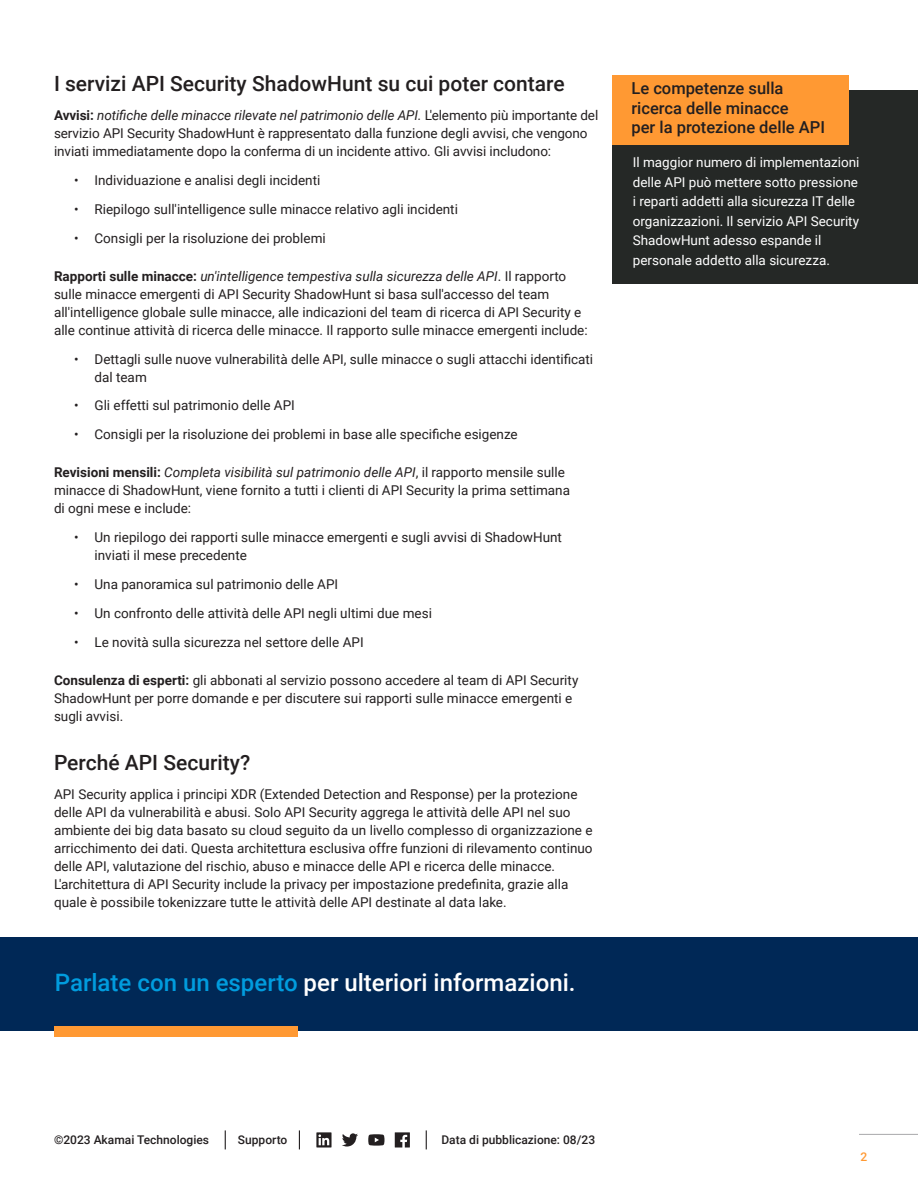
<style>
.page{position:relative;width:918px;height:1188px;background:#fff}
.page>*{position:absolute;margin:0;border:0;box-sizing:border-box;transform-origin:0 0}
.CTA_H1{font:500 24px "Roboto";color:#fff}
.t1{font:500 21px "Roboto";color:#231f20}
.Sidebar_-_Orange_box{font:500 16.5px/19.5px "Roboto";color:#231f20}
.t2{font:13.5px/18px "Roboto";color:#231f20}
.Sidebar_-_body{font:13.5px/19.5px "Roboto";color:#fff}
.t3{font:500 12px "Roboto";color:#231f20}
.t4{font:500 12px "Roboto";color:#f93}
.s1{font-weight:700}
.s2{font-style:italic}
.s3{color:#009cde}
</style>
<div class="page">
<svg style="left:299px;top:1130px;width:1px;height:19px"></svg>
<svg style="left:225px;top:1130px;width:1px;height:19px"></svg>
<svg style="left:426px;top:1130px;width:1px;height:19px"></svg>
<svg style="left:368px;top:1134px;width:16px;height:12px"></svg>
<svg style="left:316px;top:1132px;width:16px;height:16px"></svg>
<svg style="left:395px;top:1132px;width:15px;height:16px"></svg>
<svg style="left:342px;top:1133px;width:16px;height:14px"></svg>
<hr style="left:859px;top:1134px;width:59px;height:1px;background:#a8a8aa">
<div style="left:0;top:937px;width:918px;height:94px;background:#002856"></div>
<div style="left:54px;top:1027px;width:243px;height:10px;background:#f93"></div>
<div style="left:612px;top:91px;width:306px;height:193px;background:#252826"></div>
<div style="left:612px;top:76px;width:236px;height:69px;background:#f93"></div>
<h1 class="t1" style="left:54px;top:69px;width:512px">I servizi API Security ShadowHunt su cui poter contare</h1>
<p class="t2" style="left:54px;top:106px;width:546px"><span class="s1">Avvisi:</span> <span class="s2">notifiche delle minacce rilevate nel patrimonio delle API.</span> L'elemento più importante del servizio API Security ShadowHunt è rappresentato dalla funzione degli avvisi, che vengono inviati immediatamente dopo la conferma di un incidente attivo. Gli avvisi includono:</p>
<p class="t2" style="left:74px;top:171px;width:248px">• Individuazione e analisi degli incidenti</p>
<p class="t2" style="left:74px;top:199px;width:385px">• Riepilogo sull'intelligence sulle minacce relativo agli incidenti</p>
<p class="t2" style="left:74px;top:228px;width:253px">• Consigli per la risoluzione dei problemi</p>
<p class="t2" style="left:54px;top:267px;width:535px"><span class="s1">Rapporti sulle minacce:</span> <span class="s2">un'intelligence tempestiva sulla sicurezza delle API</span>. Il rapporto sulle minacce emergenti di API Security ShadowHunt si basa sull'accesso del team all'intelligence globale sulle minacce, alle indicazioni del team di ricerca di API Security e alle continue attività di ricerca delle minacce. Il rapporto sulle minacce emergenti include:</p>
<p class="t2" style="left:94px;top:349px;width:500px;text-indent:-20px">• Dettagli sulle nuove vulnerabilità delle API, sulle minacce o sugli attacchi identificati dal team</p>
<p class="t2" style="left:74px;top:396px;width:222px">• Gli effetti sul patrimonio delle API</p>
<p class="t2" style="left:74px;top:425px;width:445px">• Consigli per la risoluzione dei problemi in base alle specifiche esigenze</p>
<p class="t2" style="left:54px;top:463px;width:518px"><span class="s1">Revisioni mensili:</span> <span class="s2">Completa visibilità sul patrimonio delle API</span>, il rapporto mensile sulle minacce di ShadowHunt, viene fornito a tutti i clienti di API Security la prima settimana di ogni mese e include:</p>
<p class="t2" style="left:94px;top:528px;width:469px;text-indent:-20px">• Un riepilogo dei rapporti sulle minacce emergenti e sugli avvisi di ShadowHunt inviati il mese precedente</p>
<p class="t2" style="left:74px;top:575px;width:266px">• Una panoramica sul patrimonio delle API</p>
<p class="t2" style="left:74px;top:604px;width:359px">• Un confronto delle attività delle API negli ultimi due mesi</p>
<p class="t2" style="left:74px;top:632px;width:291px">• Le novità sulla sicurezza nel settore delle API</p>
<p class="t2" style="left:54px;top:671px;width:526px"><span class="s1">Consulenza di esperti:</span> gli abbonati al servizio possono accedere al team di API Security<br>ShadowHunt per porre domande e per discutere sui rapporti sulle minacce emergenti e sugli avvisi.</p>
<h1 class="t1" style="left:54px;top:748px;width:198px">Perché API Security?</h1>
<p class="t2" style="left:54px;top:785px;width:540px">API Security applica i principi XDR (Extended Detection and Response) per la protezione delle API da vulnerabilità e abusi. Solo API Security aggrega le attività delle API nel suo ambiente dei big data basato su cloud seguito da un livello complesso di organizzazione e arricchimento dei dati. Questa architettura esclusiva offre funzioni di rilevamento continuo delle API, valutazione del rischio, abuso e minacce delle API e ricerca delle minacce.<br>L'architettura di API Security include la privacy per impostazione predefinita, grazie alla quale è possibile tokenizzare tutte le attività delle API destinate al data lake.</p>
<p class="CTA_H1" style="left:55px;top:965px;width:522px"><span class="s3">Parlate con un esperto</span> per ulteriori informazioni.</p>
<p class="Sidebar_-_Orange_box" style="left:631px;top:78px;width:195px">Le competenze sulla ricerca delle minacce<br>per la protezione delle API</p>
<p class="Sidebar_-_body" style="left:633px;top:152px;width:228px">Il maggior numero di implementazioni delle API può mettere sotto pressione i reparti addetti alla sicurezza IT delle organizzazioni. Il servizio API Security ShadowHunt adesso espande il personale addetto alla sicurezza.</p>
<p class="t3" style="left:54px;top:1132px;width:157px">©2023 Akamai Technologies</p>
<p class="t3" style="left:238px;top:1132px;width:51px">Supporto</p>
<p class="t3" style="left:441px;top:1132px;width:155px">Data di pubblicazione: 08/23</p>
<p class="t4" style="left:860px;top:1148px;width:8px">2</p>
</div>
